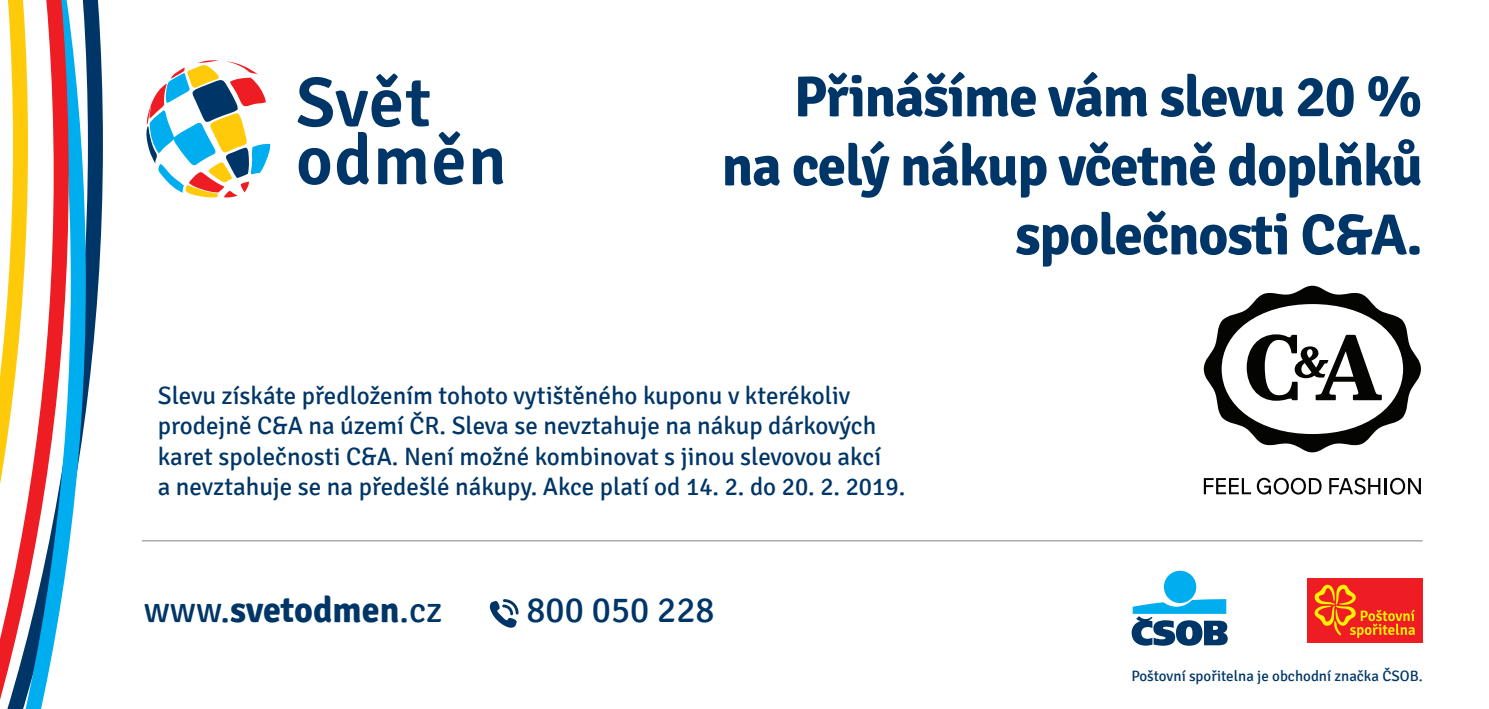
<style>
.page{position:relative;width:1489px;height:709px;background:#fff}
.page>*{position:absolute;margin:0;border:0;box-sizing:border-box;transform-origin:0 0}
.t1{font:700 57.5px/69px "Signika";letter-spacing:-.02em;color:#003667;text-align:right}
.t2{font:700 36px "Signika";color:#003667}
.t3{font:36px "Signika";color:#003667}
.t4{font:25px/30px "Signika";color:#003667}
.t5{font:15px "Signika";color:#003667}
.s1{font-weight:400}
</style>
<div class="page">
<svg style="left:86px;top:0;width:17px;height:410px"></svg>
<svg style="left:69px;top:0;width:17px;height:546px"></svg>
<svg style="left:28px;top:0;width:41px;height:709px"></svg>
<svg style="left:0;top:0;width:28px;height:709px"></svg>
<svg style="left:146px;top:60px;width:124px;height:138px"></svg>
<svg style="left:297px;top:73px;width:166px;height:112px"></svg>
<svg style="left:473px;top:148px;width:30px;height:36px"></svg>
<hr style="left:142px;top:540px;width:1280px;height:1px;background:#808285">
<div style="left:1163px;top:570px;width:33px;height:33px;background:#00aeef;border-radius:50%"></div>
<svg style="left:1131px;top:599px;width:96px;height:46px"></svg>
<svg style="left:489px;top:599px;width:29px;height:29px"></svg>
<div style="left:1306px;top:578px;width:116px;height:64px;background:#ee1d23"></div>
<svg style="left:1314px;top:584px;width:100px;height:54px"></svg>
<svg style="left:1203px;top:286px;width:217px;height:166px"></svg>
<svg style="left:1203px;top:478px;width:47px;height:16px"></svg>
<svg style="left:1256px;top:478px;width:65px;height:16px"></svg>
<svg style="left:1329px;top:478px;width:91px;height:16px"></svg>
<h1 class="t1" style="left:721px;top:63px;width:702px">Přinášíme vám slevu 20 % na celý nákup včetně doplňků společnosti C&amp;A.</h1>
<p class="t4" style="left:158px;top:381px;width:749px">Slevu získáte předložením tohoto vytištěného kuponu v kterékoliv prodejně C&amp;A na území ČR. Sleva se nevztahuje na nákup dárkových karet společnosti C&amp;A. Není možné kombinovat s jinou slevovou akcí<br>a nevztahuje se na předešlé nákupy. Akce platí od 14. 2. do 20. 2. 2019.</p>
<h2 class="t2" style="left:144px;top:588px;width:300px"><span class="s1">www.</span>svetodmen<span class="s1">.cz</span></h2>
<h2 class="t3" style="left:526px;top:590px;width:190px">800 050 228</h2>
<p class="t5" style="left:1131px;top:667px;width:293px">Poštovní spořitelna je obchodní značka ČSOB.</p>
</div>
